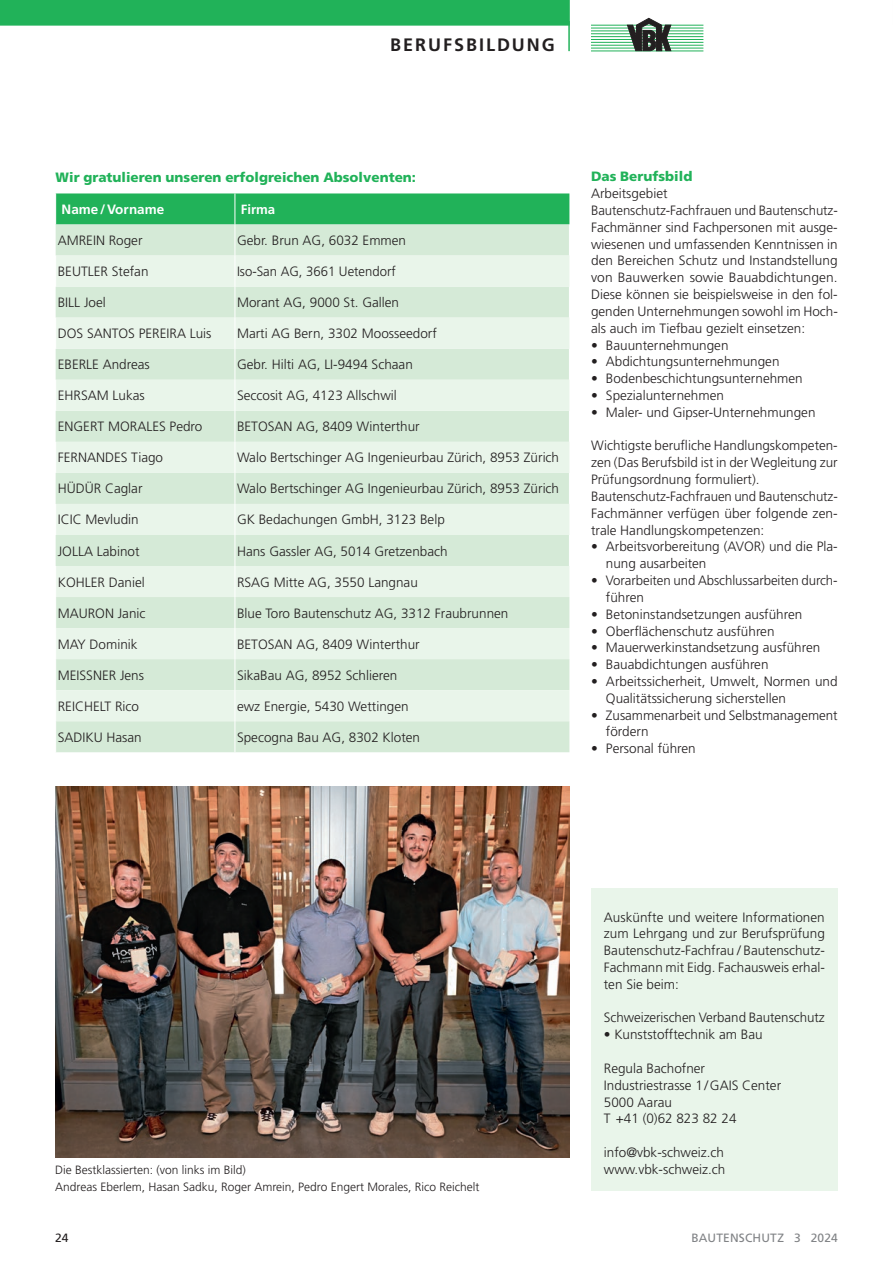
<style>
.page{position:relative;width:893px;height:1263px;background:#fff}
.page>*{position:absolute;margin:0;border:0;box-sizing:border-box;transform-origin:0 0}
.t1{font:700 18px "Frutiger LT Std";letter-spacing:.11em;color:#231f20}
.t2{font:300 13.5px/16.8px "Frutiger LT Std";color:#231f20}
.t3{font:900 13.5px "Frutiger LT Std";color:#21b259}
.t4{font:700 13.5px "Frutiger LT Std";color:#fff}
.t5{font:700 13.35px "Frutiger LT Std";letter-spacing:-.005em;color:#fff}
.t6{font:300 12px/16.8px "Frutiger LT Std";color:#231f20}
.t7{font:12px "Frutiger LT Std";letter-spacing:.015em;color:#808285}
.t8{font:12px "Frutiger LT Std";color:#231f20}
</style>
<div class="page">
<hr style="left:591px;top:25px;width:112px;height:1px;background:#21b259">
<hr style="left:591px;top:28px;width:112px;height:1px;background:#21b259">
<hr style="left:591px;top:31px;width:112px;height:1px;background:#21b259">
<hr style="left:591px;top:34px;width:112px;height:1px;background:#21b259">
<hr style="left:591px;top:36px;width:112px;height:1px;background:#21b259">
<hr style="left:591px;top:51px;width:112px;height:1px;background:#21b259">
<hr style="left:591px;top:39px;width:112px;height:1px;background:#21b259">
<hr style="left:591px;top:42px;width:112px;height:1px;background:#21b259">
<hr style="left:591px;top:45px;width:112px;height:1px;background:#21b259">
<hr style="left:591px;top:48px;width:112px;height:1px;background:#21b259">
<svg style="left:627px;top:18px;width:44px;height:33px"></svg>
<div style="left:0;top:0;width:570px;height:26px;background:#21b259"></div>
<hr style="left:568px;top:21px;width:2px;height:30px;background:#21b259">
<div style="left:591px;top:888px;width:247px;height:303px;background:#e9f5ea"></div>
<div style="left:56px;top:193px;width:513px;height:32px;background:#21b259"></div>
<div style="left:56px;top:225px;width:513px;height:527px;background:#d5ead7"></div>
<svg style="left:56px;top:256px;width:513px;height:465px;background:#dfefe1"></svg>
<hr style="left:235px;top:193px;width:1px;height:32px;background:#fff">
<hr style="left:235px;top:225px;width:1px;height:31px;background:#fff">
<hr style="left:235px;top:256px;width:1px;height:31px;background:#fff">
<hr style="left:235px;top:287px;width:1px;height:31px;background:#fff">
<hr style="left:235px;top:318px;width:1px;height:31px;background:#fff">
<hr style="left:235px;top:349px;width:1px;height:31px;background:#fff">
<hr style="left:235px;top:380px;width:1px;height:31px;background:#fff">
<hr style="left:235px;top:411px;width:1px;height:31px;background:#fff">
<hr style="left:235px;top:442px;width:1px;height:31px;background:#fff">
<hr style="left:235px;top:473px;width:1px;height:31px;background:#fff">
<hr style="left:235px;top:504px;width:1px;height:31px;background:#fff">
<hr style="left:235px;top:535px;width:1px;height:31px;background:#fff">
<hr style="left:235px;top:566px;width:1px;height:31px;background:#fff">
<hr style="left:235px;top:597px;width:1px;height:31px;background:#fff">
<hr style="left:235px;top:628px;width:1px;height:31px;background:#fff">
<hr style="left:235px;top:659px;width:1px;height:31px;background:#fff">
<hr style="left:235px;top:690px;width:1px;height:31px;background:#fff">
<hr style="left:235px;top:721px;width:1px;height:31px;background:#fff">
<img style="left:55px;top:787px;width:515px;height:370px">
<h1 class="t1" style="left:390px;top:34px;width:166px">BERUFSBILDUNG</h1>
<p class="t3" style="left:56px;top:169px;width:362px">Wir gratulieren unseren erfolgreichen Absolventen:</p>
<p class="t4" style="left:62px;top:201px;width:104px">Name/Vorname</p>
<p class="t5" style="left:241px;top:202px;width:36px">Firma</p>
<p class="t2" style="left:58px;top:232px;width:86px">AMREIN Roger</p>
<p class="t2" style="left:237px;top:232px;width:171px">Gebr. Brun AG, 6032 Emmen</p>
<p class="t2" style="left:58px;top:263px;width:92px">BEUTLER Stefan</p>
<p class="t2" style="left:237px;top:263px;width:160px">Iso-San AG, 3661 Uetendorf</p>
<p class="t2" style="left:58px;top:294px;width:49px">BILL Joel</p>
<p class="t2" style="left:237px;top:294px;width:164px">Morant AG, 9000 St. Gallen</p>
<p class="t2" style="left:58px;top:325px;width:155px">DOS SANTOS PEREIRA Luis</p>
<p class="t2" style="left:237px;top:325px;width:201px">Marti AG Bern, 3302 Moosseedorf</p>
<p class="t2" style="left:58px;top:356px;width:94px">EBERLE Andreas</p>
<p class="t2" style="left:237px;top:356px;width:177px">Gebr. Hilti AG, LI-9494 Schaan</p>
<p class="t2" style="left:58px;top:387px;width:89px">EHRSAM Lukas</p>
<p class="t2" style="left:237px;top:387px;width:161px">Seccosit AG, 4123 Allschwil</p>
<p class="t2" style="left:58px;top:418px;width:146px">ENGERT MORALES Pedro</p>
<p class="t2" style="left:237px;top:418px;width:184px">BETOSAN AG, 8409 Winterthur</p>
<p class="t2" style="left:58px;top:449px;width:107px">FERNANDES Tiago</p>
<p class="t2" style="left:237px;top:449px;width:324px">Walo Bertschinger AG Ingenieurbau Zürich, 8953 Zürich</p>
<p class="t2" style="left:58px;top:481px;width:86px">HÜDÜR Caglar</p>
<p class="t2" style="left:237px;top:481px;width:324px">Walo Bertschinger AG Ingenieurbau Zürich, 8953 Zürich</p>
<p class="t2" style="left:58px;top:512px;width:83px">ICIC Mevludin</p>
<p class="t2" style="left:237px;top:512px;width:209px">GK Bedachungen GmbH, 3123 Belp</p>
<p class="t2" style="left:58px;top:543px;width:83px">JOLLA Labinot</p>
<p class="t2" style="left:237px;top:543px;width:212px">Hans Gassler AG, 5014 Gretzenbach</p>
<p class="t2" style="left:58px;top:574px;width:89px">KOHLER Daniel</p>
<p class="t2" style="left:237px;top:574px;width:182px">RSAG Mitte AG, 3550 Langnau</p>
<p class="t2" style="left:58px;top:605px;width:89px">MAURON Janic</p>
<p class="t2" style="left:237px;top:605px;width:273px">Blue Toro Bautenschutz AG, 3312 Fraubrunnen</p>
<p class="t2" style="left:58px;top:636px;width:81px">MAY Dominik</p>
<p class="t2" style="left:237px;top:636px;width:184px">BETOSAN AG, 8409 Winterthur</p>
<p class="t2" style="left:58px;top:667px;width:88px">MEISSNER Jens</p>
<p class="t2" style="left:237px;top:667px;width:162px">SikaBau AG, 8952 Schlieren</p>
<p class="t2" style="left:58px;top:698px;width:83px">REICHELT Rico</p>
<p class="t2" style="left:237px;top:698px;width:173px">ewz Energie, 5430 Wettingen</p>
<p class="t2" style="left:58px;top:729px;width:86px">SADIKU Hasan</p>
<p class="t2" style="left:237px;top:729px;width:185px">Specogna Bau AG, 8302 Kloten</p>
<p class="t3" style="left:591px;top:168px;width:103px">Das Berufsbild</p>
<p class="t2" style="left:591px;top:185px;width:248px">Arbeitsgebiet<br>Bautenschutz-Fachfrauen und Bautenschutz-Fachmänner sind Fachpersonen mit ausge&shy;wiesenen und umfassenden Kenntnissen in den Bereichen Schutz und Instandstellung von Bauwerken sowie Bauabdichtungen.<br>Diese können sie beispielsweise in den fol&shy;genden Unternehmungen sowohl im Hoch&shy;als auch im Tiefbau gezielt einsetzen:</p>
<p class="t2" style="left:591px;top:337px;width:139px">• Bauunternehmungen</p>
<p class="t2" style="left:591px;top:353px;width:190px">• Abdichtungsunternehmungen</p>
<p class="t2" style="left:591px;top:370px;width:213px">• Bodenbeschichtungsunternehmen</p>
<p class="t2" style="left:591px;top:387px;width:134px">• Spezialunternehmen</p>
<p class="t2" style="left:591px;top:404px;width:226px">• Maler- und Gipser-Unternehmungen</p>
<p class="t2" style="left:591px;top:438px;width:248px">Wichtigste berufliche Handlungskompeten&shy;zen (Das Berufsbild ist in der Wegleitung zur Prüfungsordnung formuliert).<br>Bautenschutz-Fachfrauen und Bautenschutz-Fachmänner verfügen über folgende zen&shy;trale Handlungskompetenzen:</p>
<p class="t2" style="left:606px;top:538px;width:233px;text-indent:-15px">• Arbeitsvorbereitung (AVOR) und die Pla&shy;nung ausarbeiten</p>
<p class="t2" style="left:606px;top:572px;width:233px;text-indent:-15px">• Vorarbeiten und Abschlussarbeiten durch&shy;führen</p>
<p class="t2" style="left:591px;top:606px;width:213px">• Betoninstandsetzungen ausführen</p>
<p class="t2" style="left:591px;top:623px;width:185px">• Oberflächenschutz ausführen</p>
<p class="t2" style="left:591px;top:639px;width:231px">• Mauerwerkinstandsetzung ausführen</p>
<p class="t2" style="left:591px;top:656px;width:179px">• Bauabdichtungen ausführen</p>
<p class="t2" style="left:606px;top:673px;width:233px;text-indent:-15px">• Arbeitssicherheit, Umwelt, Normen und<br>Qualitätssicherung sicherstellen</p>
<p class="t2" style="left:606px;top:707px;width:233px;text-indent:-15px">• Zusammenarbeit und Selbstmanagement fördern</p>
<p class="t2" style="left:591px;top:740px;width:106px">• Personal führen</p>
<p class="t6" style="left:55px;top:1161px;width:426px">Die Bestklassierten: (von links im Bild)<br>Andreas Eberlem, Hasan Sadku, Roger Amrein, Pedro Engert Morales, Rico Reichelt</p>
<p class="t2" style="left:604px;top:909px;width:223px;text-align:justify">Auskünfte und weitere Informationen zum Lehrgang und zur Berufsprüfung Bautenschutz-Fachfrau / Bautenschutz-Fachmann mit Eidg. Fachausweis erhal&shy;ten Sie beim:</p>
<p class="t2" style="left:604px;top:1009px;width:223px">Schweizerischen Verband Bautenschutz</p>
<p class="t2" style="left:604px;top:1026px;width:160px">• Kunststofftechnik am Bau</p>
<p class="t2" style="left:604px;top:1060px;width:179px">Regula Bachofner<br>Industriestrasse 1/GAIS Center<br>5000 Aarau<br>T +41 (0)62 823 82 24</p>
<p class="t2" style="left:604px;top:1144px;width:123px">info@vbk-schweiz.ch www.vbk-schweiz.ch</p>
<p class="t8" style="left:55px;top:1231px;width:15px">24</p>
<p class="t7" style="left:692px;top:1231px;width:148px">BAUTENSCHUTZ 3 2024</p>
</div>
